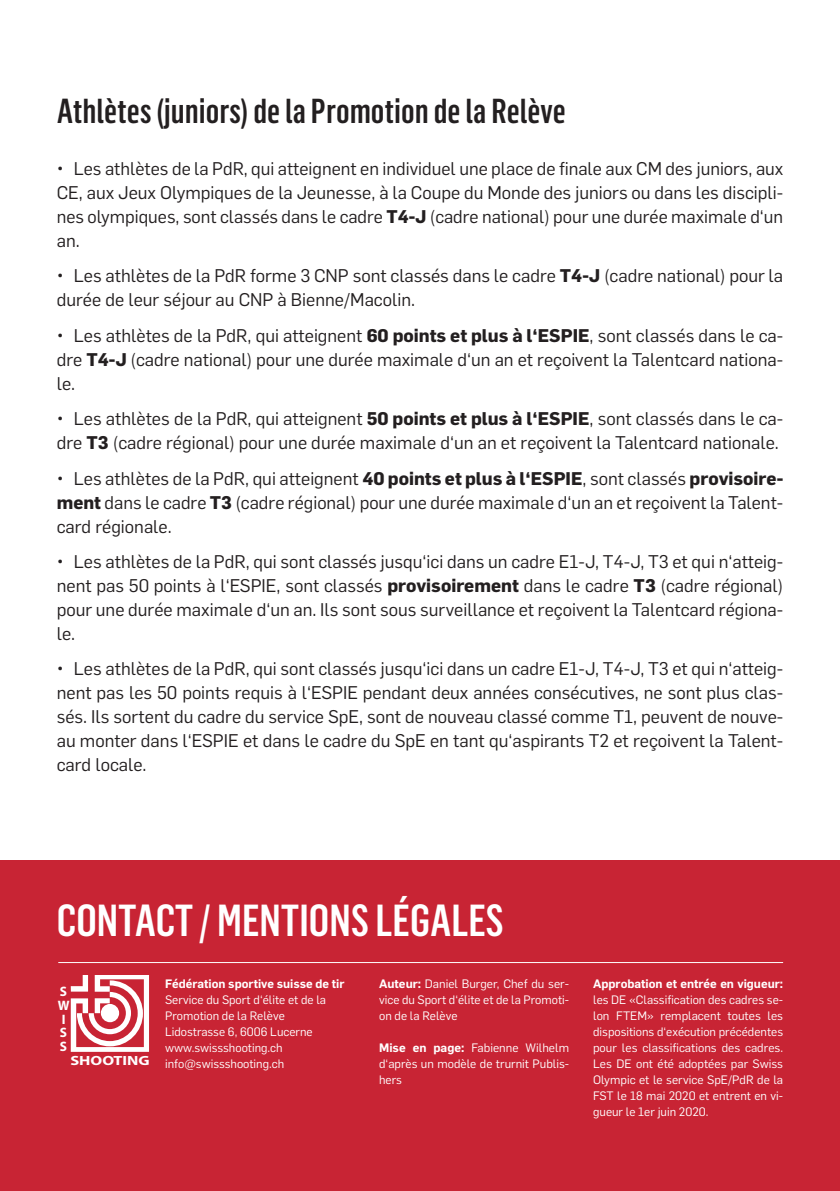
<style>
.page{position:relative;width:840px;height:1191px;background:#fff}
.page>*{position:absolute;margin:0;border:0;box-sizing:border-box;transform-origin:0 0}
.F_Überschrift_2_ligh{font:500 44px "Flama Condensed";color:#fff}
.F_Überschrift__3_lig{font:500 34px "Flama Condensed";color:#231f20}
.t1{font:18px/24px "Flama";color:#231f20;text-align:justify}
.t2{font:700 13.6px/13.6px "Myriad Pro";color:#fff}
.t3{font:700 13.4px "Myriad Pro";color:#fff;scale:1.23 1}
.F_Lauftext_flatter{font:12px/16px "Flama";color:#fff;text-align:justify}
.F_Lauftext_flatter-2{font:600 12px "Flama";color:#fff}
.s1{font-weight:700}
.s2{font-weight:600}
</style>
<div class="page">
<div style="left:0;top:860px;width:839px;height:331px;background:#c82434"></div>
<hr style="left:58px;top:962px;width:724px;height:1px;background:#fff">
<svg style="left:71px;top:975px;width:78px;height:76px"></svg>
<p class="F_Überschrift__3_lig" style="left:57px;top:90px;width:510px">Athlètes (juniors) de la Promotion de la Relève</p>
<p class="t1" style="left:57px;top:155px;width:727px">• Les athlètes de la PdR, qui atteignent en individuel une place de finale aux CM des juniors, aux CE, aux Jeux Olympiques de la Jeunesse, à la Coupe du Monde des juniors ou dans les discipli&shy;nes olympiques, sont classés dans le cadre <span class="s1">T4-J</span> (cadre national) pour une durée maximale d‘un an.</p>
<p class="t1" style="left:57px;top:263px;width:727px">• Les athlètes de la PdR forme 3 CNP sont classés dans le cadre <span class="s1">T4-J</span> (cadre national) pour la durée de leur séjour au CNP à Bienne/Macolin.</p>
<p class="t1" style="left:57px;top:322px;width:727px">• Les athlètes de la PdR, qui atteignent <span class="s1">60 points et plus à l‘ESPIE</span>, sont classés dans le ca&shy;dre <span class="s1">T4-J</span> (cadre national) pour une durée maximale d‘un an et reçoivent la Talentcard nationa&shy;le.</p>
<p class="t1" style="left:57px;top:406px;width:727px">• Les athlètes de la PdR, qui atteignent <span class="s1">50 points et plus à l‘ESPIE</span>, sont classés dans le ca&shy;dre <span class="s1">T3</span> (cadre régional) pour une durée maximale d‘un an et reçoivent la Talentcard nationale.</p>
<p class="t1" style="left:57px;top:465px;width:727px">• Les athlètes de la PdR, qui atteignent <span class="s1">40 points et plus à l‘ESPIE</span>, sont classés <span class="s1">provisoire&shy;ment</span> dans le cadre <span class="s1">T3</span> (cadre régional) pour une durée maximale d‘un an et reçoivent la Talent&shy;card régionale.</p>
<p class="t1" style="left:57px;top:548px;width:727px">• Les athlètes de la PdR, qui sont classés jusqu‘ici dans un cadre E1-J, T4-J, T3 et qui n‘atteig&shy;nent pas 50 points à l‘ESPIE, sont classés <span class="s1">provisoirement</span> dans le cadre <span class="s1">T3</span> (cadre régional) pour une durée maximale d‘un an. Ils sont sous surveillance et reçoivent la Talentcard régiona&shy;le.</p>
<p class="t1" style="left:57px;top:656px;width:727px">• Les athlètes de la PdR, qui sont classés jusqu‘ici dans un cadre E1-J, T4-J, T3 et qui n‘atteig&shy;nent pas les 50 points requis à l‘ESPIE pendant deux années consécutives, ne sont plus clas&shy;sés. Ils sortent du cadre du service SpE, sont de nouveau classé comme T1, peuvent de nouve&shy;au monter dans l‘ESPIE et dans le cadre du SpE en tant qu‘aspirants T2 et reçoivent la Talent&shy;card locale.</p>
<p class="F_Überschrift_2_ligh" style="left:57px;top:893px;width:448px">CONTACT / MENTIONS LÉGALES</p>
<p class="t2" style="left:58px;top:984px;width:13px">S<br>W<br>I<br>S<br>S</p>
<p class="t3" style="left:70px;top:1051px;width:66px">SHOOTING</p>
<p class="F_Lauftext_flatter-2" style="left:165px;top:975px;width:181px">Fédération sportive suisse de tir</p>
<p class="F_Lauftext_flatter" style="left:165px;top:991px;width:162px">Service du Sport d‘élite et de la<br>Promotion de la Relève</p>
<p class="F_Lauftext_flatter" style="left:165px;top:1023px;width:149px">Lidostrasse 6, 6006 Lucerne</p>
<p class="F_Lauftext_flatter" style="left:165px;top:1039px;width:119px">www.swissshooting.ch</p>
<p class="F_Lauftext_flatter" style="left:165px;top:1055px;width:120px">info@swissshooting.ch</p>
<p class="F_Lauftext_flatter" style="left:379px;top:975px;width:191px"><span class="s2">Auteur:</span> Daniel Burger, Chef du ser&shy;vice du Sport d‘élite et de la Promoti&shy;on de la Relève</p>
<p class="F_Lauftext_flatter" style="left:379px;top:1039px;width:191px"><span class="s2">Mise en page:</span> Fabienne Wilhelm d‘après un modèle de trurnit Publis&shy;hers</p>
<p class="F_Lauftext_flatter" style="left:592px;top:975px;width:191px"><span class="s2">Approbation et entrée en vigueur: </span>les DE «Classification des cadres se&shy;lon FTEM» remplacent toutes les dispositions d‘exécution précédentes pour les classifications des cadres.<br>Les DE ont été adoptées par Swiss Olympic et le service SpE/PdR de la FST le 18 mai 2020 et entrent en vi&shy;gueur le 1er juin 2020.</p>
</div>
